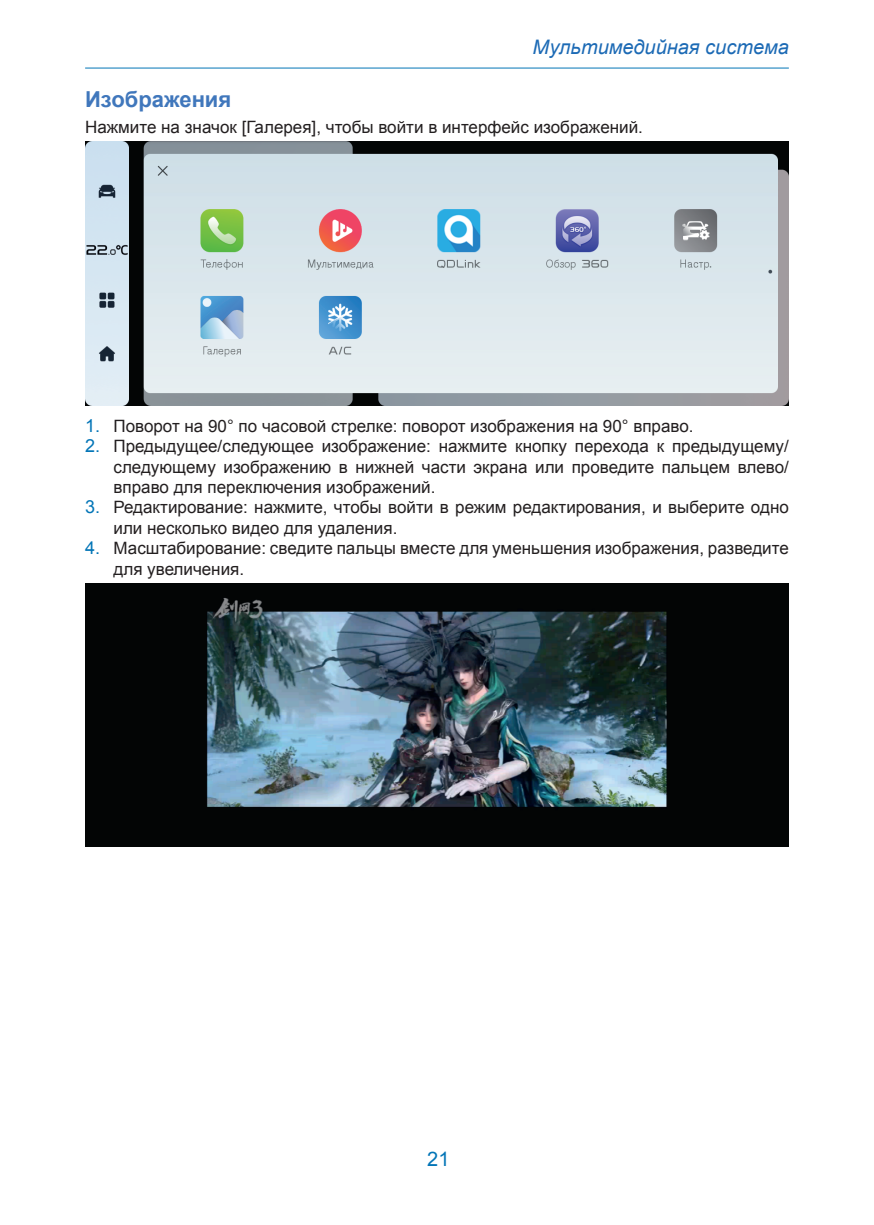
<style>
.page{position:relative;width:874px;height:1225px;background:#fff}
.page>*{position:absolute;margin:0;border:0;box-sizing:border-box;transform-origin:0 0}
._1_1{font:700 22px "Arial";color:#4077bc}
.t1{font:italic 20px "Arial";color:#1c6ab5}
.t2{font:20px "Arial";color:#0375b7}
.Текст{font:17px/20.4px "Arial";color:#231f20}
.s1{font-size:18px;color:#0375b7}
</style>
<div class="page">
<hr style="left:85px;top:68px;width:703px;height:1px;background:#0375b7">
<img style="left:85px;top:142px;width:703px;height:263px">
<img style="left:85px;top:583px;width:703px;height:263px">
<p class="t1" style="left:532px;top:34px;width:258px">Мультимедийная система</p>
<p class="_1_1" style="left:85px;top:84px;width:148px">Изображения</p>
<p class="Текст" style="left:85px;top:117px;width:559px">Нажмите на значок [Галерея], чтобы войти в интерфейс изображений.</p>
<p class="Текст" style="left:85px;top:416px;width:609px"><span class="s1">1.</span> Поворот на 90° по часовой стрелке: поворот изображения на 90° вправо.</p>
<p class="Текст" style="left:113px;top:436px;width:676px;text-align:justify;text-indent:-28px"><span class="s1">2.</span> Предыдущее/следующее изображение: нажмите кнопку перехода к предыдущему/ следующему изображению в нижней части экрана или проведите пальцем влево/ вправо для переключения изображений.</p>
<p class="Текст" style="left:113px;top:497px;width:676px;text-indent:-28px"><span class="s1">3.</span> Редактирование: нажмите, чтобы войти в режим редактирования, и выберите одно или несколько видео для удаления.</p>
<p class="Текст" style="left:113px;top:538px;width:676px;text-indent:-28px"><span class="s1">4.</span> Масштабирование: сведите пальцы вместе для уменьшения изображения, разведите для увеличения.</p>
<p class="t2" style="left:427px;top:1145px;width:24px">21</p>
</div>
